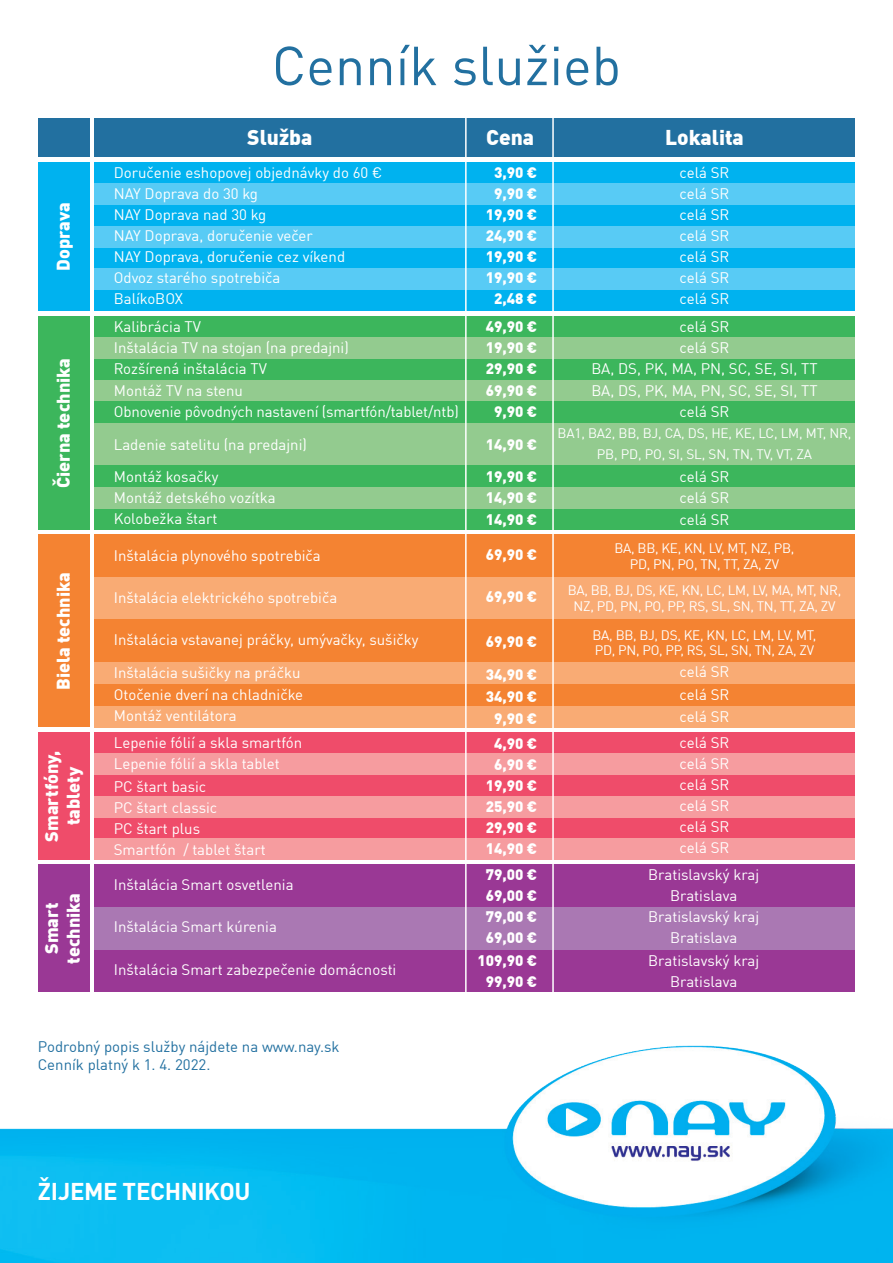
<style>
.page{position:relative;width:893px;height:1263px;background:#fff}
.page>*{position:absolute;margin:0;border:0;box-sizing:border-box;transform-origin:0 0}
.t1{font:54px "DIN Offc Pro";color:#2270a0}
.t2{font:700 24px "DIN Pro";letter-spacing:-.015em;color:#fff}
.t3{font:900 21px "DIN Offc Pro";color:#fff}
.t4{font:900 18px/21.6px "DIN Offc Pro";color:#fff;text-align:center}
.t5{font:15px/21px "DIN Offc Pro";color:#fff}
.t6{font:900 15px/21px "DIN Offc Pro";color:#fff;text-align:center}
.t7{font:15px/18px "DIN Offc Pro";color:#2270a0}
.t8{font:13.5px/16.5px "DIN Offc Pro";letter-spacing:-.02em;color:#fff;text-align:center}
</style>
<div class="page">
<img style="left:0;top:1045px;width:893px;height:218px">
<div style="left:95px;top:423px;width:760px;height:43px;background:#93cb8f"></div>
<div style="left:95px;top:466px;width:760px;height:21px;background:#3cb65c"></div>
<div style="left:95px;top:508px;width:760px;height:22px;background:#3cb65c"></div>
<div style="left:95px;top:577px;width:760px;height:150px;background:#f9ab74"></div>
<div style="left:95px;top:620px;width:760px;height:42px;background:#f48332"></div>
<div style="left:95px;top:535px;width:760px;height:42px;background:#f48332"></div>
<div style="left:95px;top:119px;width:760px;height:38px;background:#2270a0"></div>
<div style="left:95px;top:162px;width:760px;height:21px;background:#00b2ef"></div>
<div style="left:95px;top:316px;width:760px;height:22px;background:#3cb65c"></div>
<div style="left:95px;top:359px;width:760px;height:21px;background:#3cb65c"></div>
<div style="left:95px;top:732px;width:760px;height:21px;background:#ef4c6a"></div>
<div style="left:95px;top:775px;width:760px;height:21px;background:#ef4c6a"></div>
<div style="left:95px;top:817px;width:760px;height:21px;background:#ef4c6a"></div>
<div style="left:95px;top:865px;width:760px;height:42px;background:#9a3895"></div>
<div style="left:95px;top:950px;width:760px;height:42px;background:#9a3895"></div>
<div style="left:95px;top:685px;width:760px;height:21px;background:#f48332"></div>
<div style="left:95px;top:753px;width:760px;height:22px;background:#f69c9f"></div>
<div style="left:95px;top:796px;width:760px;height:21px;background:#f69c9f"></div>
<div style="left:95px;top:838px;width:760px;height:22px;background:#f69c9f"></div>
<div style="left:95px;top:907px;width:760px;height:43px;background:#aa78b3"></div>
<div style="left:95px;top:380px;width:760px;height:21px;background:#93cb8f"></div>
<div style="left:95px;top:487px;width:760px;height:21px;background:#93cb8f"></div>
<div style="left:95px;top:205px;width:760px;height:21px;background:#00b2ef"></div>
<div style="left:95px;top:247px;width:760px;height:21px;background:#00b2ef"></div>
<div style="left:95px;top:290px;width:760px;height:21px;background:#00b2ef"></div>
<div style="left:95px;top:183px;width:760px;height:22px;background:#58cbf5"></div>
<div style="left:95px;top:338px;width:760px;height:21px;background:#93cb8f"></div>
<div style="left:95px;top:401px;width:760px;height:22px;background:#3cb65c"></div>
<div style="left:95px;top:226px;width:760px;height:21px;background:#58cbf5"></div>
<div style="left:95px;top:268px;width:760px;height:22px;background:#58cbf5"></div>
<div style="left:38px;top:162px;width:51px;height:149px;background:#00b2ef"></div>
<div style="left:38px;top:316px;width:51px;height:214px;background:#3cb65c"></div>
<div style="left:38px;top:535px;width:51px;height:192px;background:#f48332"></div>
<div style="left:38px;top:732px;width:51px;height:128px;background:#ef4c6a"></div>
<div style="left:38px;top:865px;width:51px;height:127px;background:#9a3895"></div>
<div style="left:38px;top:119px;width:51px;height:38px;background:#2270a0"></div>
<hr style="left:465px;top:95px;width:2px;height:901px;background:#fff">
<hr style="left:552px;top:95px;width:2px;height:901px;background:#fff">
<p class="t4" style="left:50px;top:271px;width:70px;rotate:-90deg">Doprava</p>
<p class="t4" style="left:50px;top:488px;width:131px;rotate:-90deg">Čierna technika</p>
<p class="t4" style="left:50px;top:690px;width:119px;rotate:-90deg">Biela technika</p>
<p class="t4" style="left:38px;top:842px;width:93px;rotate:-90deg">Smartfóny, tablety</p>
<p class="t4" style="left:38px;top:964px;width:72px;rotate:-90deg">Smart technika</p>
<h1 class="t1" style="left:272px;top:23px;width:351px">Cenník služieb</h1>
<h3 class="t3" style="left:247px;top:120px;width:67px">Služba</h3>
<p class="t5" style="left:114px;top:161px;width:270px">Doručenie eshopovej objednávky do 60 €<br>NAY Doprava do 30 kg<br>NAY Doprava nad 30 kg<br>NAY Doprava, doručenie večer<br>NAY Doprava, doručenie cez víkend<br>Odvoz starého spotrebiča<br>BalíkoBOX</p>
<p class="t5" style="left:114px;top:314px;width:347px">Kalibrácia TV<br>Inštalácia TV na stojan (na predajni)<br>Rozšírená inštalácia TV<br>Montáž TV na stenu<br>Obnovenie pôvodných nastavení (smartfón/tablet/ntb)</p>
<p class="t5" style="left:114px;top:427px;width:195px;line-height:31.5px">Ladenie satelitu (na predajni)<br>Montáž kosačky</p>
<p class="t5" style="left:114px;top:486px;width:163px">Montáž detského vozítka<br>Kolobežka štart</p>
<p class="t5" style="left:114px;top:543px;width:208px">Inštalácia plynového spotrebiča</p>
<p class="t5" style="left:114px;top:585px;width:225px">Inštalácia elektrického spotrebiča</p>
<p class="t5" style="left:114px;top:627px;width:306px">Inštalácia vstavanej práčky, umývačky, sušičky</p>
<p class="t5" style="left:114px;top:660px;width:191px;line-height:21.9px">Inštalácia sušičky na práčku<br>Otočenie dverí na chladničke<br>Montáž ventilátora</p>
<p class="t5" style="left:114px;top:731px;width:190px">Lepenie fólií a skla smartfón<br>Lepenie fólií a skla tablet</p>
<p class="t5" style="left:114px;top:774px;width:153px">PC štart basic<br>PC štart classic<br>PC štart plus<br>Smartfón / tablet štart</p>
<p class="t5" style="left:114px;top:872px;width:181px">Inštalácia Smart osvetlenia</p>
<p class="t5" style="left:114px;top:914px;width:165px">Inštalácia Smart kúrenia</p>
<p class="t5" style="left:114px;top:958px;width:284px">Inštalácia Smart zabezpečenie domácnosti</p>
<h3 class="t3" style="left:486px;top:120px;width:49px">Cena</h3>
<p class="t6" style="left:486px;top:160px;width:53px">3,90 €<br>9,90 €<br>19,90 €<br>24,90 €<br>19,90 €<br>19,90 €<br>2,48 €</p>
<p class="t6" style="left:486px;top:314px;width:53px">49,90 €<br>19,90 €<br>29,90 €<br>69,90 €<br>9,90 €</p>
<p class="t6" style="left:486px;top:427px;width:53px;line-height:31.5px;text-align:left">14,90 €<br>19,90 €</p>
<p class="t6" style="left:486px;top:485px;width:53px;line-height:21.8px;text-align:left">14,90 €<br>14,90 €</p>
<p class="t6" style="left:486px;top:542px;width:53px">69,90 €</p>
<p class="t6" style="left:486px;top:584px;width:53px">69,90 €</p>
<p class="t6" style="left:486px;top:629px;width:53px">69,90 €</p>
<p class="t6" style="left:486px;top:661px;width:53px;line-height:21.9px">34,90 €<br>34,90 €<br>9,90 €</p>
<p class="t6" style="left:486px;top:731px;width:53px">4,90 €<br>6,90 €<br>19,90 €<br>25,90 €<br>29,90 €<br>14,90 €</p>
<p class="t6" style="left:486px;top:862px;width:53px;text-align:justify">79,00 € 69,00 € 79,00 € 69,00 €</p>
<p class="t6" style="left:477px;top:947px;width:61px">109,90 €<br>99,90 €</p>
<h3 class="t3" style="left:665px;top:120px;width:80px">Lokalita</h3>
<p class="t5" style="left:680px;top:161px;width:51px;text-align:justify">celá SR celá SR celá SR celá SR celá SR celá SR celá SR</p>
<p class="t5" style="left:591px;top:314px;width:228px;text-align:center">celá SR<br>celá SR<br>BA, DS, PK, MA, PN, SC, SE, SI, TT<br>BA, DS, PK, MA, PN, SC, SE, SI, TT celá SR</p>
<p class="t8" style="left:557px;top:421px;width:295px;line-height:21px">BA1, BA2, BB, BJ, CA, DS, HE, KE, LC, LM, MT, NR,<br>PB, PD, PO, SI, SL, SN, TN, TV, VT, ZA</p>
<p class="t5" style="left:680px;top:464px;width:51px;line-height:21.8px;text-align:justify">celá SR celá SR celá SR</p>
<p class="t8" style="left:614px;top:538px;width:181px">BA, BB, KE, KN, LV, MT, NZ, PB,<br>PD, PN, PO, TN, TT, ZA, ZV</p>
<p class="t8" style="left:568px;top:580px;width:275px">BA, BB, BJ, DS, KE, KN, LC, LM, LV, MA, MT, NR,<br>NZ, PD, PN, PO, PP, RS, SL, SN, TN, TT, ZA, ZV</p>
<p class="t8" style="left:593px;top:626px;width:225px;line-height:15px;text-align:left">BA, BB, BJ, DS, KE, KN, LC, LM, LV, MT,<br>PD, PN, PO, PP, RS, SL, SN, TN, ZA, ZV</p>
<p class="t5" style="left:680px;top:659px;width:51px;line-height:22.5px;text-align:justify">celá SR celá SR celá SR</p>
<p class="t5" style="left:680px;top:731px;width:51px;text-align:justify">celá SR celá SR celá SR celá SR celá SR celá SR</p>
<p class="t5" style="left:648px;top:863px;width:112px;text-align:center">Bratislavský kraj<br>Bratislava<br>Bratislavský kraj<br>Bratislava</p>
<p class="t5" style="left:648px;top:948px;width:112px;text-align:center">Bratislavský kraj<br>Bratislava</p>
<p class="t7" style="left:38px;top:1036px;width:303px">Podrobný popis služby nájdete na www.nay.sk<br>Cenník platný k 1. 4. 2022.</p>
<h2 class="t2" style="left:38px;top:1172px;width:214px">ŽIJEME TECHNIKOU</h2>
</div>
